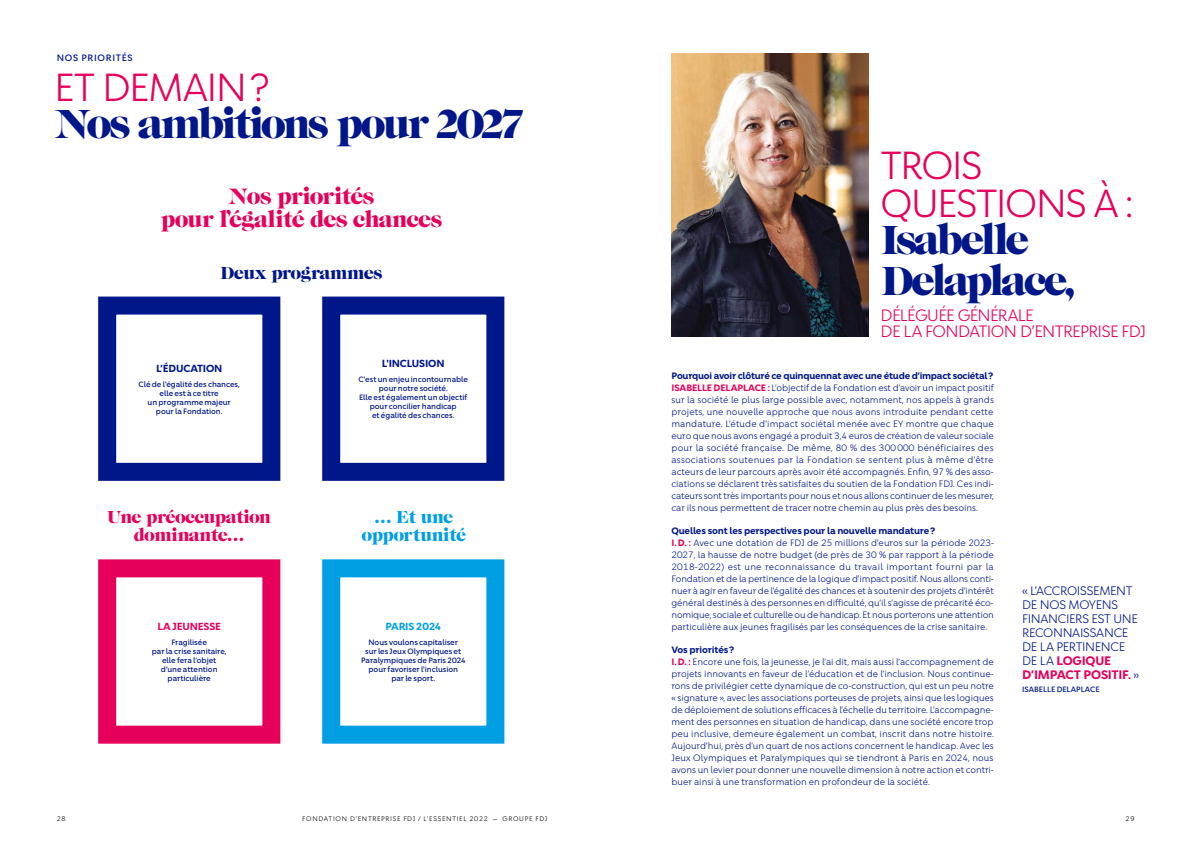
<style>
.page{position:relative;width:1191px;height:842px;background:#fff}
.page>*{position:absolute;margin:0;border:0;box-sizing:border-box;transform-origin:0 0}
.t1{font:42px/41px "Caslon Graphique EF";letter-spacing:-.085em;color:#001789}
.t2{font:38px/38px "Chance";letter-spacing:-.04em;color:#e6005b}
.t3{font:23px/23px "Caslon Graphique EF";letter-spacing:-.045em;color:#e6005b;text-align:center}
.t4{font:18px/18px "Caslon Graphique EF";letter-spacing:-.045em;color:#e6005b;text-align:center}
.t5{font:18px/18px "Caslon Graphique EF";letter-spacing:-.045em;color:#009fe3;text-align:center}
.t6{font:18px "Caslon Graphique EF";letter-spacing:-.035em;color:#001789}
.t7{font:16px/16px "Chance";letter-spacing:-.04em;color:#e6005b}
.t8{font:12px/14px "Chance";letter-spacing:-.025em;color:#001789}
.t9{font:700 10px "Chance";letter-spacing:-.02em;color:#001789}
.t10{font:700 10px "Chance";letter-spacing:-.015em;color:#e6005b}
.t11{font:700 10px "Chance";letter-spacing:-.02em;color:#009fe3}
.t12{font:9px/12px "Chance";letter-spacing:-.005em;color:#001789;text-align:justify}
.t13{font:700 9px "Chance";letter-spacing:-.03em;color:#001789}
.t14{font:500 9px "Chance";letter-spacing:.08em;color:#001789}
.t15{font:500 7.5px/9px "Chance";letter-spacing:-.01em;color:#001789;text-align:center}
.t16{font:6.5px "Chance";letter-spacing:.105em;color:#000}
.s1{font-weight:700;color:#e6005b}
</style>
<div class="page">
<div style="left:98px;top:297px;width:182px;height:184px;background:#fff;border:18px solid #001789"></div>
<div style="left:98px;top:559px;width:182px;height:185px;background:#fff;border:18px solid #e6005b"></div>
<div style="left:322px;top:297px;width:182px;height:184px;background:#fff;border:18px solid #001789"></div>
<div style="left:322px;top:559px;width:182px;height:185px;background:#fff;border:18px solid #009fe3"></div>
<img style="left:671px;top:54px;width:197px;height:283px">
<h2 class="t14" style="left:57px;top:52px;width:77px">NOS PRIORITÉS</h2>
<h3 class="t2" style="left:54px;top:68px;width:217px">ET DEMAIN ?</h3>
<h3 class="t1" style="left:54px;top:104px;width:471px">Nos ambitions pour 2027</h3>
<h4 class="t3" style="left:160px;top:186px;width:283px">Nos priorités<br>pour l’égalité des chances</h4>
<h5 class="t6" style="left:220px;top:263px;width:164px">Deux programmes</h5>
<p class="t9" style="left:156px;top:362px;width:68px">L’ÉDUCATION</p>
<p class="t15" style="left:139px;top:379px;width:103px">Clé de l'égalité des chances, elle est à ce titre<br>un programme majeur pour la Fondation.</p>
<p class="t9" style="left:382px;top:357px;width:64px">L'INCLUSION</p>
<p class="t15" style="left:358px;top:375px;width:111px">C'est un enjeu incontournable pour notre société.<br>Elle est également un objectif pour concilier handicap<br>et égalité des chances.</p>
<h6 class="t4" style="left:107px;top:508px;width:166px">Une préoccupation dominante…</h6>
<h6 class="t5" style="left:361px;top:508px;width:106px">… Et une opportunité</h6>
<p class="t10" style="left:157px;top:620px;width:65px">LA JEUNESSE</p>
<p class="t15" style="left:152px;top:637px;width:76px">Fragilisée<br>par la crise sanitaire, elle fera l’objet d’une attention particulière</p>
<p class="t11" style="left:385px;top:620px;width:57px">PARIS 2024</p>
<p class="t15" style="left:361px;top:637px;width:106px">Nous voulons capitaliser<br>sur les Jeux Olympiques et<br>Paralympiques de Paris 2024 pour favoriser l'inclusion<br>par le sport.</p>
<p class="t16" style="left:57px;top:814px;width:10px">28</p>
<p class="t16" style="left:302px;top:814px;width:246px">FONDATION D’ENTREPRISE FDJ / L’ESSENTIEL 2022 — GROUPE FDJ</p>
<h3 class="t2" style="left:880px;top:145px;width:254px">TROIS<br>QUESTIONS À :</h3>
<h3 class="t1" style="left:880px;top:220px;width:196px">Isabelle<br>Delaplace,</h3>
<p class="t7" style="left:880px;top:307px;width:267px">DÉLÉGUÉE GÉNÉRALE<br>DE LA FONDATION D’ENTREPRISE FDJ</p>
<h4 class="t13" style="left:671px;top:369px;width:323px">Pourquoi avoir clôturé ce quinquennat avec une étude d’impact sociétal ?</h4>
<p class="t12" style="left:671px;top:381px;width:324px"><span class="s1">ISABELLE DELAPLACE :</span> L’objectif de la Fondation est d’avoir un impact positif sur la société le plus large possible avec, notamment, nos appels à grands projets, une nouvelle approche que nous avons introduite pendant cette mandature. L’étude d’impact sociétal menée avec EY montre que chaque euro que nous avons engagé a produit 3,4 euros de création de valeur sociale pour la société française. De même, 80 % des 300 000 bénéficiaires des associations soutenues par la Fondation se sentent plus à même d’être acteurs de leur parcours après avoir été accompagnés. Enfin, 97 % des asso&shy;ciations se déclarent très satisfaites du soutien de la Fondation FDJ. Ces indi&shy;cateurs sont très importants pour nous et nous allons continuer de les mesurer, car ils nous permettent de tracer notre chemin au plus près des besoins.</p>
<h4 class="t13" style="left:671px;top:525px;width:265px">Quelles sont les perspectives pour la nouvelle mandature ?</h4>
<p class="t12" style="left:671px;top:536px;width:324px"><span class="s1">I. D. :</span> Avec une dotation de FDJ de 25 millions d’euros sur la période 2023- 2027, la hausse de notre budget (de près de 30 % par rapport à la période 2018-2022) est une reconnaissance du travail important fourni par la Fondation et de la pertinence de la logique d’impact positif. Nous allons conti&shy;nuer à agir en faveur de l’égalité des chances et à soutenir des projets d’intérêt général destinés à des personnes en difficulté, qu’il s’agisse de précarité éco&shy;nomique, sociale et culturelle ou de handicap. Et nous porterons une attention particulière aux jeunes fragilisés par les conséquences de la crise sanitaire.</p>
<h4 class="t13" style="left:671px;top:644px;width:64px">Vos priorités ?</h4>
<p class="t12" style="left:671px;top:656px;width:324px"><span class="s1">I. D. :</span> Encore une fois, la jeunesse, je l’ai dit, mais aussi l’accompagnement de projets innovants en faveur de l’éducation et de l’inclusion. Nous continue&shy;rons de privilégier cette dynamique de co-construction, qui est un peu notre « signa ture », avec les associations porteuses de projets, ainsi que les logiques de déploiement de solutions efficaces à l’échelle du territoire. L’accompagne&shy;ment des personnes en situation de handicap, dans une société encore trop peu inclusive, demeure également un combat, inscrit dans notre histoire.<br>Aujourd’hui, près d’un quart de nos actions concernent le handicap. Avec les Jeux Olympiques et Paralympiques qui se tiendront à Paris en 2024, nous avons un levier pour donner une nouvelle dimension à notre action et contri&shy;buer ainsi à une transformation en profondeur de la société.</p>
<p class="t8" style="left:1022px;top:583px;width:118px">« L’ACCROISSEMENT<br>DE NOS MOYENS<br>FINANCIERS EST UNE<br>RECONNAISSANCE<br>DE LA PERTINENCE<br>DE LA <span class="s1">LOGIQUE<br>D’IMPACT POSITIF.</span> »</p>
<p class="t15" style="left:1022px;top:684px;width:79px">ISABELLE DELAPLACE</p>
<p class="t16" style="left:1125px;top:814px;width:10px">29</p>
</div>
